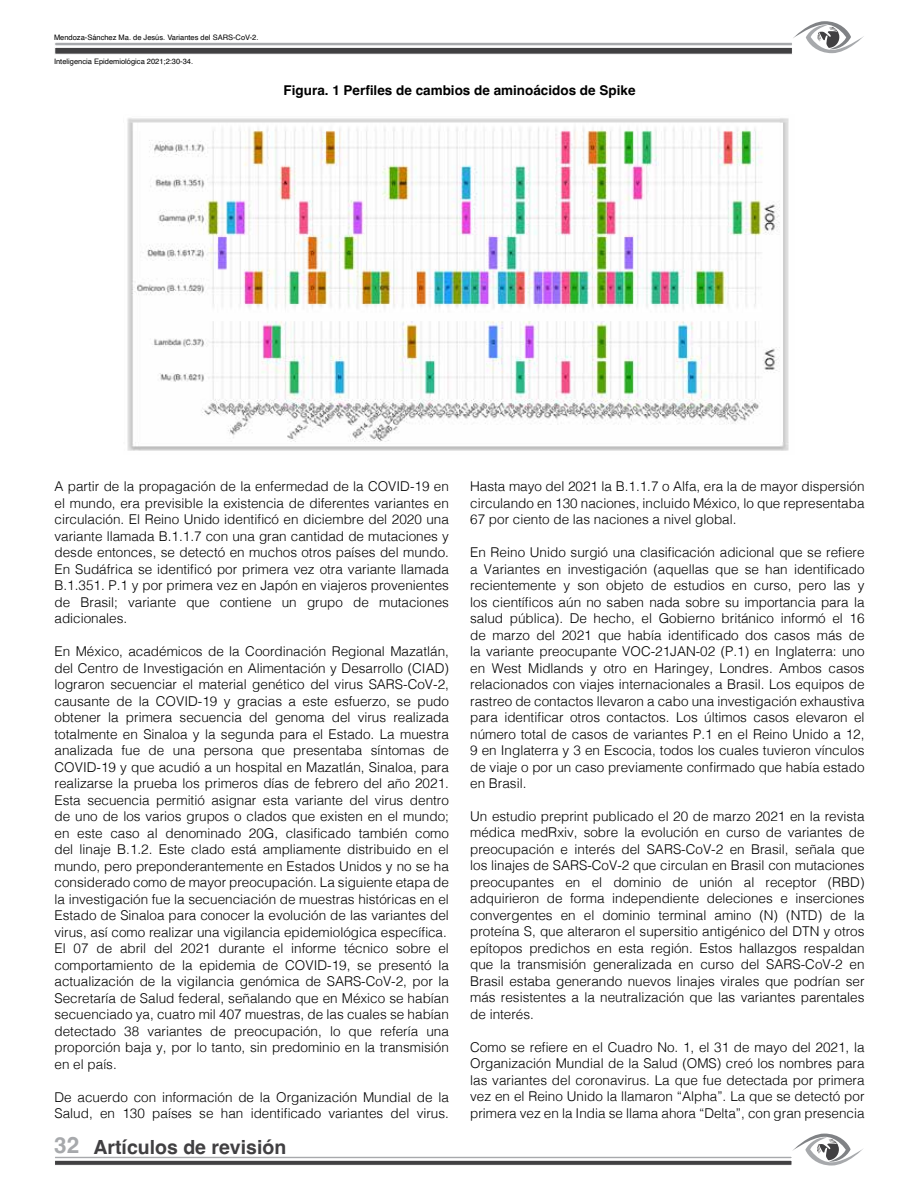
<style>
.page{position:relative;width:918px;height:1188px;background:#fff}
.page>*{position:absolute;margin:0;border:0;box-sizing:border-box;transform-origin:0 0}
.t1{font:700 22.5px "Helvetica";color:#a7a9ac}
.t2{font:700 19.5px "Helvetica";color:#414042}
.t3{font:300 13.5px/16.5px "Helvetica";color:#000;text-align:justify}
.t4{font:700 13.5px "Helvetica";color:#000}
.t5{font:7.5px "Helvetica";color:#000}
</style>
<div class="page">
<div style="left:54px;top:1156px;width:738px;height:3px;background:#a7a9ac;border:1px solid #fff"></div>
<svg style="left:55px;top:1160px;width:737px;height:5px;background:#656466"></svg>
<svg style="left:792px;top:1133px;width:71px;height:33px"></svg>
<svg style="left:55px;top:42px;width:737px;height:4px;background:#c8c9cb"></svg>
<div style="left:55px;top:47px;width:738px;height:7px;background:#414042;border:1px solid #fff"></div>
<svg style="left:793px;top:21px;width:71px;height:32px"></svg>
<img style="left:127px;top:118px;width:662px;height:333px">
<p class="t5" style="left:54px;top:31px;width:206px">Mendoza-Sánchez Ma. de Jesús. Variantes del SARS-CoV-2.</p>
<p class="t5" style="left:54px;top:55px;width:141px">Inteligencia Epidemiológica 2021;2:30-34.</p>
<p class="t4" style="left:284px;top:82px;width:353px">Figura. 1 Perfiles de cambios de aminoácidos de Spike</p>
<p class="t3" style="left:55px;top:477px;width:396px">A partir de la propagación de la enfermedad de la COVID-19 en el mundo, era previsible la existencia de diferentes variantes en circulación. El Reino Unido identificó en diciembre del 2020 una variante llamada B.1.1.7 con una gran cantidad de mutaciones y desde entonces, se detectó en muchos otros países del mundo.<br>En Sudáfrica se identificó por primera vez otra variante llamada B.1.351. P.1 y por primera vez en Japón en viajeros provenientes de Brasil; variante que contiene un grupo de mutaciones adicionales.</p>
<p class="t3" style="left:55px;top:642px;width:396px;text-align:left">En México, académicos de la Coordinación Regional Mazatlán, del Centro de Investigación en Alimentación y Desarrollo (CIAD) lograron secuenciar el material genético del virus SARS-CoV-2, causante de la COVID-19 y gracias a este esfuerzo, se pudo obtener la primera secuencia del genoma del virus realizada totalmente en Sinaloa y la segunda para el Estado. La muestra analizada fue de una persona que presentaba síntomas de COVID-19 y que acudió a un hospital en Mazatlán, Sinaloa, para realizarse la prueba los primeros días de febrero del año 2021.<br>Esta secuencia permitió asignar esta variante del virus dentro de uno de los varios grupos o clados que existen en el mundo; en este caso al denominado 20G, clasificado también como del linaje B.1.2. Este clado está ampliamente distribuido en el mundo, pero preponderantemente en Estados Unidos y no se ha considerado como de mayor preocupación. La siguiente etapa de la investigación fue la secuenciación de muestras históricas en el Estado de Sinaloa para conocer la evolución de las variantes del virus, así como realizar una vigilancia epidemiológica específica.<br>El 07 de abril del 2021 durante el informe técnico sobre el comportamiento de la epidemia de COVID-19, se presentó la actualización de la vigilancia genómica de SARS-CoV-2, por la Secretaría de Salud federal, señalando que en México se habían secuenciado ya, cuatro mil 407 muestras, de las cuales se habían detectado 38 variantes de preocupación, lo que refería una proporción baja y, por lo tanto, sin predominio en la transmisión en el país.</p>
<p class="t3" style="left:55px;top:1088px;width:396px">De acuerdo con información de la Organización Mundial de la<br>Salud, en 130 países se han identificado variantes del virus.</p>
<h1 class="t1" style="left:54px;top:1131px;width:27px">32</h1>
<h2 class="t2" style="left:93px;top:1136px;width:194px">Artículos de revisión</h2>
<p class="t3" style="left:470px;top:477px;width:396px">Hasta mayo del 2021 la B.1.1.7 o Alfa, era la de mayor dispersión circulando en 130 naciones, incluido México, lo que representaba 67 por ciento de las naciones a nivel global.</p>
<p class="t3" style="left:470px;top:543px;width:396px">En Reino Unido surgió una clasificación adicional que se refiere a Variantes en investigación (aquellas que se han identificado recientemente y son objeto de estudios en curso, pero las y los científicos aún no saben nada sobre su importancia para la salud pública). De hecho, el Gobierno británico informó el 16 de marzo del 2021 que había identificado dos casos más de la variante preocupante VOC-21JAN-02 (P.1) en Inglaterra: uno en West Midlands y otro en Haringey, Londres. Ambos casos relacionados con viajes internacionales a Brasil. Los equipos de rastreo de contactos llevaron a cabo una investigación exhaustiva para identificar otros contactos. Los últimos casos elevaron el número total de casos de variantes P.1 en el Reino Unido a 12, 9 en Inglaterra y 3 en Escocia, todos los cuales tuvieron vínculos de viaje o por un caso previamente confirmado que había estado en Brasil.</p>
<p class="t3" style="left:470px;top:807px;width:396px">Un estudio preprint publicado el 20 de marzo 2021 en la revista médica medRxiv, sobre la evolución en curso de variantes de preocupación e interés del SARS-CoV-2 en Brasil, señala que los linajes de SARS-CoV-2 que circulan en Brasil con mutaciones preocupantes en el dominio de unión al receptor (RBD) adquirieron de forma independiente deleciones e inserciones convergentes en el dominio terminal amino (N) (NTD) de la proteína S, que alteraron el supersitio antigénico del DTN y otros epítopos predichos en esta región. Estos hallazgos respaldan que la transmisión generalizada en curso del SARS-CoV-2 en Brasil estaba generando nuevos linajes virales que podrían ser más resistentes a la neutralización que las variantes parentales de interés.</p>
<p class="t3" style="left:470px;top:1038px;width:396px">Como se refiere en el Cuadro No. 1, el 31 de mayo del 2021, la Organización Mundial de la Salud (OMS) creó los nombres para las variantes del coronavirus. La que fue detectada por primera vez en el Reino Unido la llamaron “Alpha”. La que se detectó por primera vez en la India se llama ahora “Delta”, con gran presencia</p>
</div>
